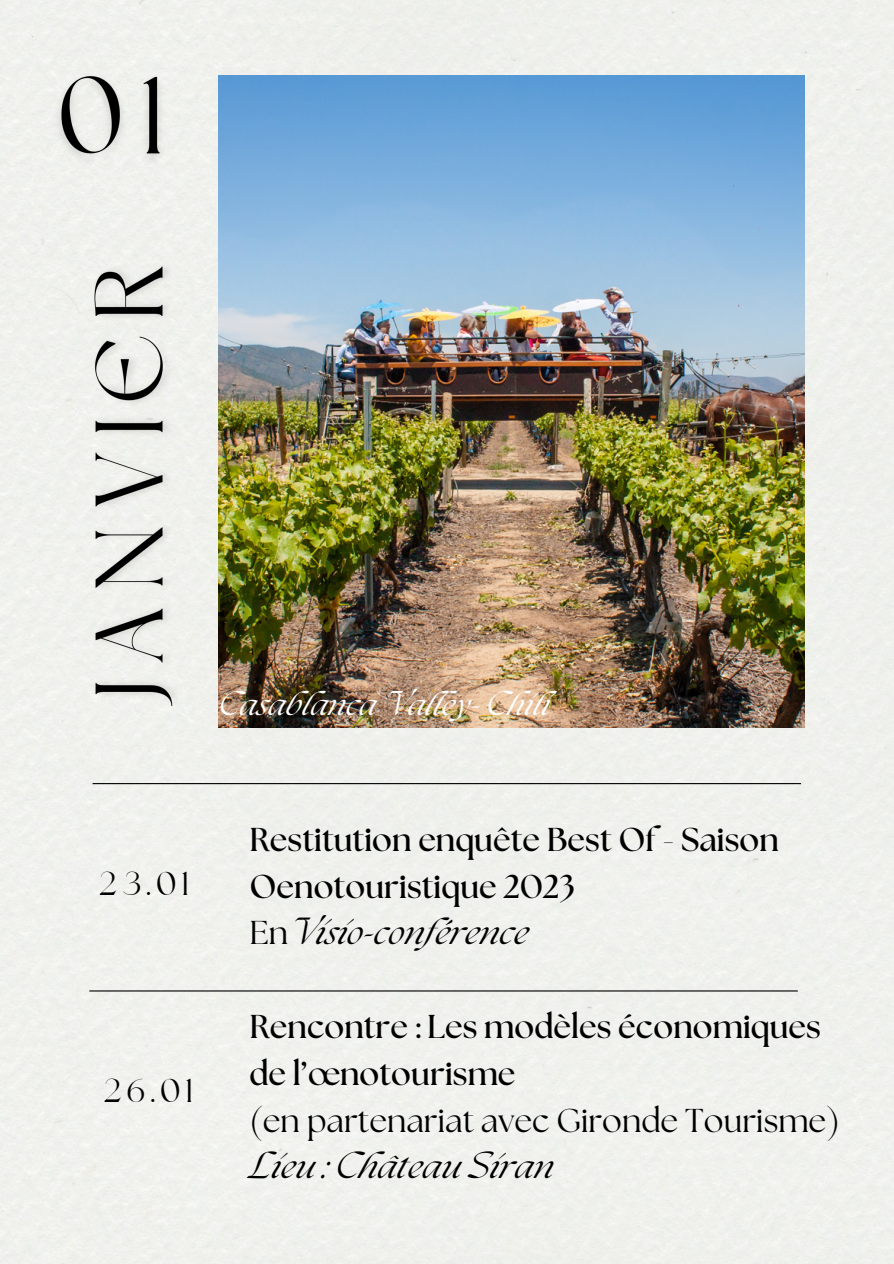
<style>
.page{position:relative;width:894px;height:1264px;background:#fff}
.page>*{position:absolute;margin:0;border:0;box-sizing:border-box;transform-origin:0 0}
.t1{font:700 33px/47.2px "The Seasons";color:#000}
.t2{font:italic 33px "The Seasons";color:#000}
.t3{font:33px "The Seasons";color:#000}
.t4{font:33px "Dream Avenue";letter-spacing:.155em;color:#000}
.t5{font:italic 30px "The Seasons";color:#fff}
.s1{font-style:normal}
</style>
<div class="page">
<div style="left:0;top:0;width:893px;height:1263px;background:#f0f1ec"></div>
<img style="left:219px;top:76px;width:585px;height:651px">
<hr style="left:93px;top:783px;width:707px;height:1px;background:#000">
<hr style="left:89px;top:990px;width:708px;height:1px;background:#000">
<img style="left:86px;top:248px;width:104px;height:470px">
<img style="left:45px;top:64px;width:136px;height:117px">
<p class="t5" style="left:219px;top:691px;width:339px">Casablanca Valey- Chili</p>
<p class="t4" style="left:99px;top:869px;width:90px">23.01</p>
<h2 class="t4" style="left:104px;top:1077px;width:90px">26.01</h2>
<p class="t1" style="left:249px;top:817px;width:531px">Restitution enquête Best Of - Saison<br>Oenotouristique 2023</p>
<p class="t2" style="left:249px;top:917px;width:280px"><span class="s1">En</span>Visio-conférence</p>
<h2 class="t1" style="left:249px;top:1004px;width:573px">Rencontre : Les modèles économiques de l’œnotourisme</h2>
<p class="t3" style="left:249px;top:1105px;width:591px">(en partenariat avec Gironde Tourisme)</p>
<p class="t2" style="left:249px;top:1151px;width:306px">Lieu : Château Siran</p>
</div>
